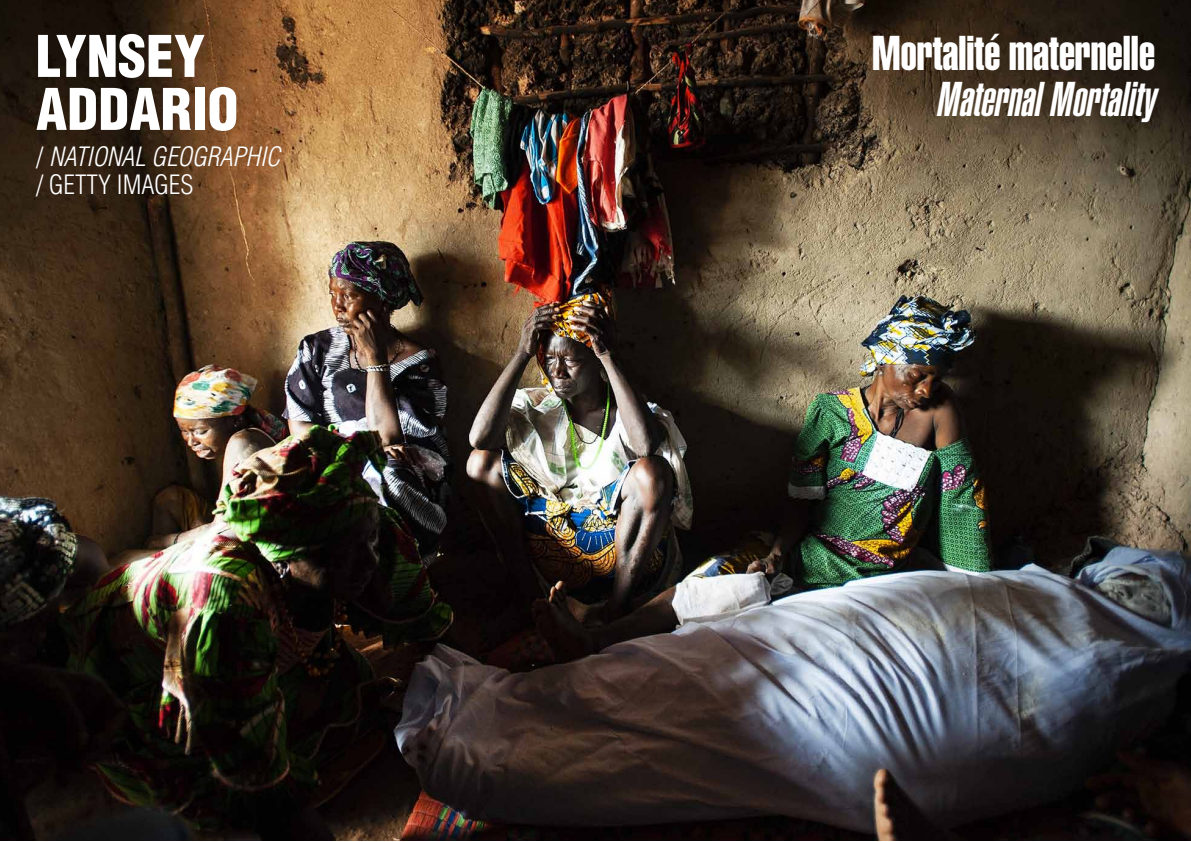
<style>
.page{position:relative;width:1191px;height:842px;background:#fff}
.page>*{position:absolute;margin:0;border:0;box-sizing:border-box;transform-origin:0 0}
.t1{font:900 condensed 56px/53px "Helvetica LT Std";color:#fff}
.t2{font:48px "Helvetica LT Std Extra Comp";color:#fff}
.t3{font:italic 48px "Helvetica LT Std Ultra Comp";color:#fff}
.t4{font:italic 300 condensed 26px/28px "Helvetica LT Std";color:#fff}
.s1{font-style:normal}
</style>
<div class="page">
<img style="left:0;top:0;width:1191px;height:841px">
<h1 class="t1" style="left:36px;top:29px;width:204px">LYNSEY<br>ADDARIO</h1>
<p class="t4" style="left:36px;top:143px;width:246px"><span class="s1">/</span> NATIONAL GEOGRAPHIC <span class="s1">/ GETTY IMAGES</span></p>
<h2 class="t2" style="left:872px;top:25px;width:284px">Mortalité maternelle</h2>
<h2 class="t3" style="left:935px;top:72px;width:231px">MaternalMortality</h2>
</div>
